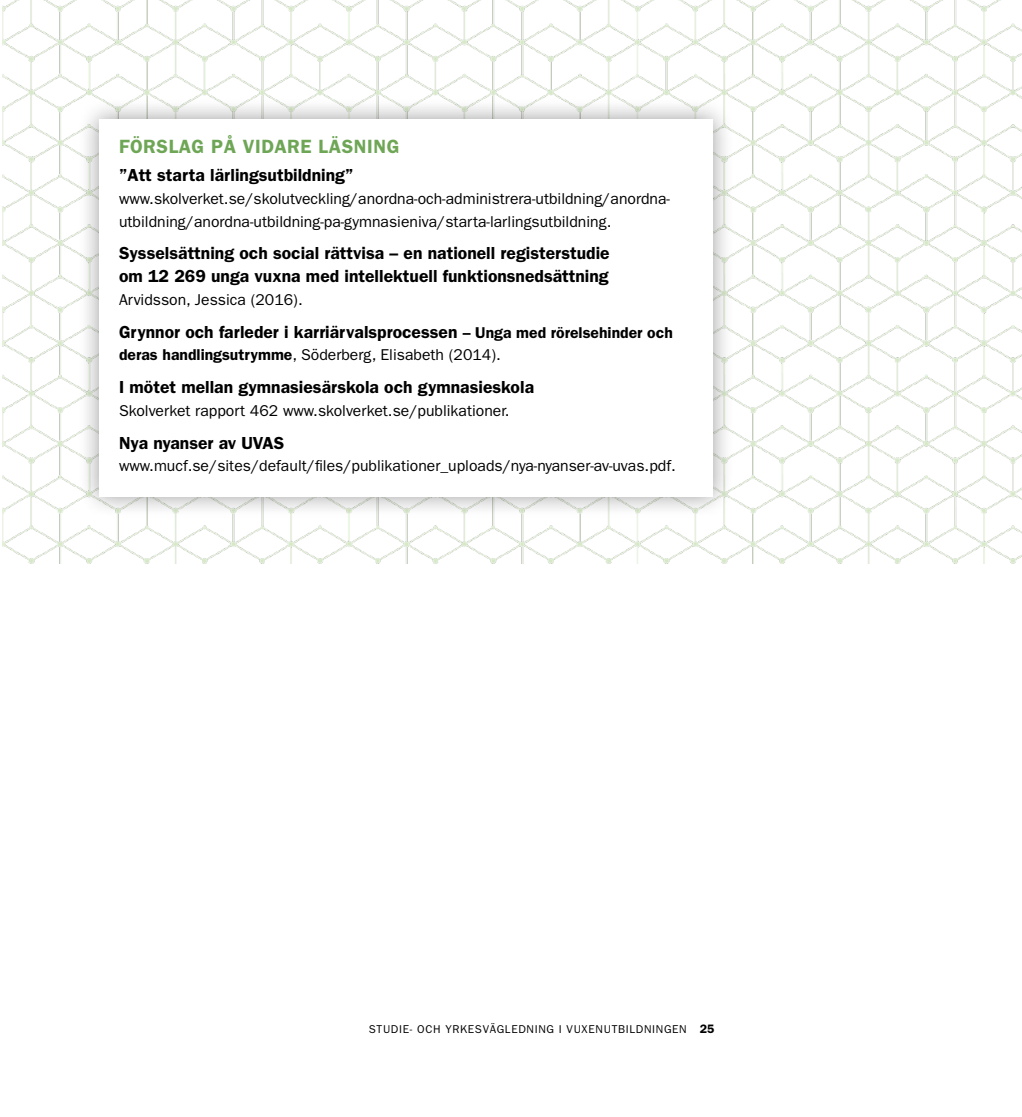
<style>
.page{position:relative;width:1022px;height:1117px;background:#fff}
.page>*{position:absolute;margin:0;border:0;box-sizing:border-box;transform-origin:0 0}
.Förslag_på_läsning{font:600 19.25px "Franklin Gothic LT";letter-spacing:.03em;color:#6ea656}
.Läsning_mellanrubbe{font:600 17.5px/22.8px "Franklin Gothic LT";color:#000}
.Bröd_förklaring{font:15.75px/22.8px "Franklin Gothic LT";color:#000}
.Läsning_mellanrubbe-2{font:15.75px "Franklin Gothic LT";color:#000}
.t1{font:11.38px "Franklin Gothic LT";letter-spacing:.06em;color:#000}
.s1{font-size:15.75px}
.s2{font-weight:600}
.s3{font-weight:600;font-size:12.25px}
</style>
<div class="page">
<img style="left:2px;top:0;width:1020px;height:563px">
<div style="left:78px;top:97px;width:656px;height:421px;background:#000;opacity:.4"></div>
<div style="left:99px;top:119px;width:613px;height:377px;background:#fff"></div>
<p class="Förslag_på_läsning" style="left:119px;top:135px;width:282px">FÖRSLAG PÅ VIDARE LÄSNING</p>
<p class="Läsning_mellanrubbe" style="left:119px;top:164px;width:236px">”Att starta lärlingsutbildning”</p>
<p class="Bröd_förklaring" style="left:119px;top:187px;width:552px">www.skolverket.se/skolutveckling/anordna-och-administrera-utbildning/anordna&shy;utbildning/anordna-utbildning-pa-gymnasieniva/starta-larlingsutbildning.</p>
<p class="Läsning_mellanrubbe" style="left:119px;top:242px;width:492px">Sysselsättning och social rättvisa – en nationell registerstudie om 12 269 unga vuxna med intellektuell funktionsnedsättning</p>
<p class="Läsning_mellanrubbe-2" style="left:119px;top:290px;width:185px">Arvidsson, Jessica (2016).</p>
<p class="Läsning_mellanrubbe" style="left:119px;top:320px;width:555px">Grynnor och farleder i karriärvalsprocessen <span class="s1">– Unga med rörelsehinder och</span></p>
<p class="Läsning_mellanrubbe-2" style="left:119px;top:346px;width:383px"><span class="s2">deras handlingsutrymme</span>, Söderberg, Elisabeth (2014).</p>
<p class="Läsning_mellanrubbe" style="left:119px;top:375px;width:417px">I mötet mellan gymnasiesärskola och gymnasieskola</p>
<p class="Läsning_mellanrubbe-2" style="left:119px;top:401px;width:392px">Skolverket rapport 462 www.skolverket.se/publikationer.</p>
<p class="Läsning_mellanrubbe" style="left:119px;top:431px;width:167px">Nya nyanser av UVAS</p>
<p class="Bröd_förklaring" style="left:119px;top:454px;width:558px">www.mucf.se/sites/default/files/publikationer_uploads/nya-nyanser-av-uvas.pdf.</p>
<p class="t1" style="left:369px;top:1022px;width:347px">STUDIE- OCH YRKESVÄGLEDNING I VUXENUTBILDNINGEN <span class="s3">25</span></p>
</div>
